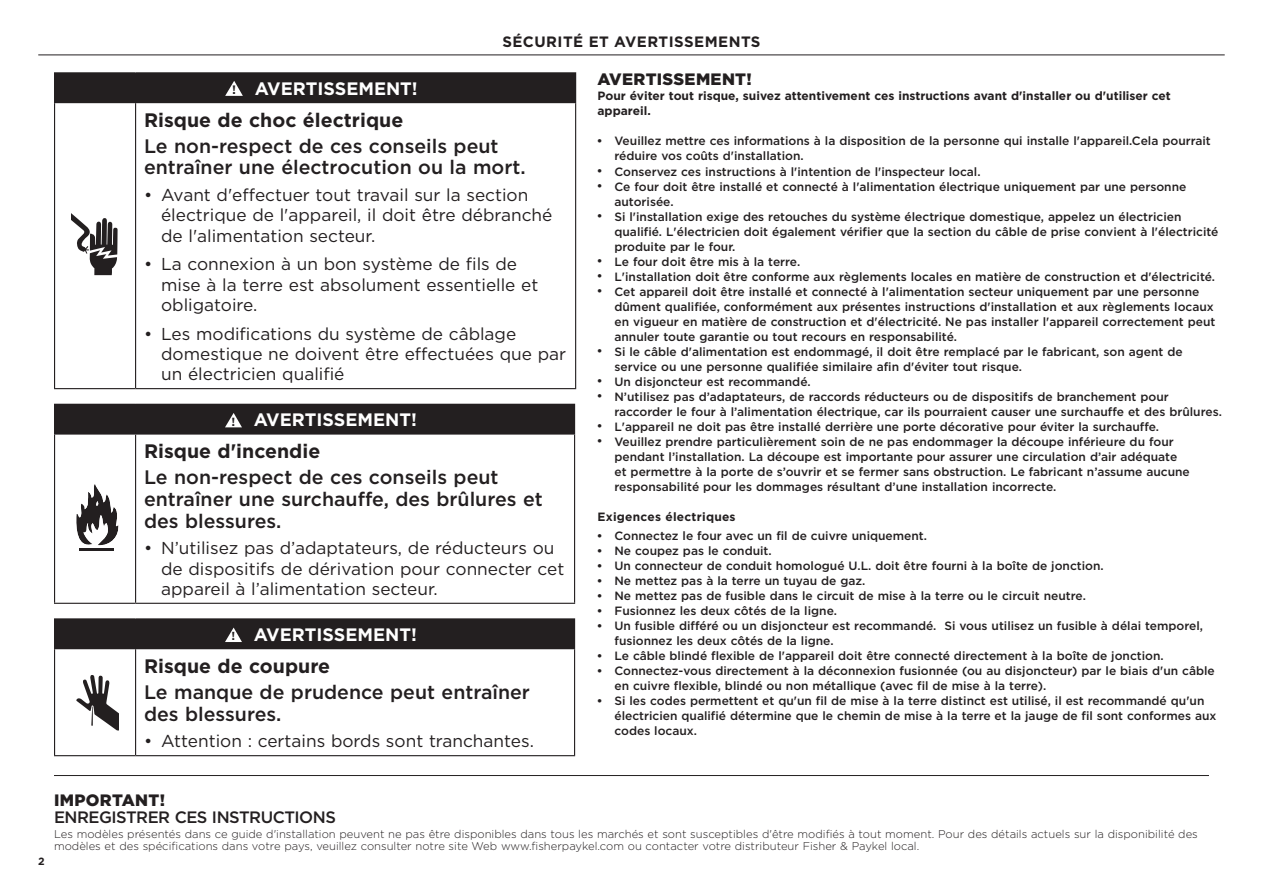
<style>
.page{position:relative;width:1263px;height:893px;background:#fff}
.page>*{position:absolute;margin:0;border:0;box-sizing:border-box;transform-origin:0 0}
.t1{font:500 19.5px/21.8px "Gotham";color:#231f20}
.t2{font:700 19.5px "Gotham";color:#231f20}
.t3{font:700 18px "Gotham";color:#fff}
.t4{font:17.25px/20.2px "Gotham";color:#231f20}
.t5{font:500 16.5px "Gotham";letter-spacing:-.03em;color:#231f20}
.t6{font:900 16.5px "Gotham";letter-spacing:.02em;color:#231f20}
.t7{font:700 15px "Gotham";letter-spacing:.03em;color:#231f20}
.t8{font:500 12px/15px "Gotham";color:#231f20}
.t9{font:700 12px/15px "Gotham";color:#231f20}
.t10{font:700 12px "Gotham";letter-spacing:.02em;color:#231f20}
.t11{font:300 11.25px/12px "Gotham";color:#231f20}
.t12{font:700 10.5px "Gotham";color:#231f20}
.s1{font-size:12.3px;color:#231f20}
.s2{font-size:11.85px;color:#231f20}
.s3{font-size:11.7px;color:#231f20}
</style>
<div class="page">
<hr style="left:38px;top:55px;width:1187px;height:1px;background:#231f20">
<div style="left:55px;top:73px;width:521px;height:30px;background:#231f20"></div>
<hr style="left:54px;top:72px;width:82px;height:1px;background:#231f20">
<svg style="left:54px;top:73px;width:1px;height:29px"></svg>
<hr style="left:136px;top:72px;width:440px;height:1px;background:#231f20">
<hr style="left:54px;top:102px;width:82px;height:1px;background:#231f20">
<hr style="left:54px;top:103px;width:1px;height:285px;background:#231f20">
<hr style="left:135px;top:103px;width:1px;height:285px;background:#231f20">
<hr style="left:575px;top:103px;width:1px;height:285px;background:#231f20">
<hr style="left:54px;top:388px;width:82px;height:1px;background:#231f20">
<hr style="left:136px;top:388px;width:440px;height:1px;background:#231f20">
<svg style="left:225px;top:81px;width:18px;height:15px"></svg>
<svg style="left:71px;top:213px;width:47px;height:62px"></svg>
<div style="left:55px;top:404px;width:520px;height:30px;background:#231f20"></div>
<hr style="left:54px;top:404px;width:82px;height:1px;background:#231f20">
<svg style="left:54px;top:405px;width:1px;height:28px"></svg>
<hr style="left:54px;top:433px;width:82px;height:2px;background:#231f20">
<hr style="left:54px;top:435px;width:1px;height:168px;background:#231f20">
<hr style="left:136px;top:433px;width:439px;height:2px;background:#231f20">
<hr style="left:135px;top:435px;width:1px;height:168px;background:#231f20">
<hr style="left:574px;top:435px;width:1px;height:168px;background:#231f20">
<hr style="left:54px;top:603px;width:82px;height:1px;background:#231f20">
<hr style="left:136px;top:603px;width:439px;height:1px;background:#231f20">
<svg style="left:225px;top:413px;width:17px;height:14px"></svg>
<svg style="left:76px;top:484px;width:43px;height:67px"></svg>
<hr style="left:79px;top:548px;width:34px;height:2px;background:#231f20">
<div style="left:55px;top:619px;width:520px;height:30px;background:#231f20"></div>
<hr style="left:54px;top:618px;width:82px;height:1px;background:#231f20">
<svg style="left:54px;top:619px;width:1px;height:29px"></svg>
<hr style="left:136px;top:618px;width:439px;height:1px;background:#231f20">
<hr style="left:54px;top:648px;width:82px;height:1px;background:#231f20">
<hr style="left:54px;top:649px;width:1px;height:106px;background:#231f20">
<hr style="left:135px;top:649px;width:1px;height:106px;background:#231f20">
<hr style="left:574px;top:649px;width:1px;height:106px;background:#231f20">
<hr style="left:54px;top:755px;width:82px;height:1px;background:#231f20">
<hr style="left:136px;top:755px;width:439px;height:1px;background:#231f20">
<svg style="left:225px;top:628px;width:17px;height:14px"></svg>
<svg style="left:76px;top:675px;width:42px;height:55px"></svg>
<hr style="left:54px;top:775px;width:1155px;height:1px;background:#231f20">
<p class="t7" style="left:502px;top:32px;width:260px">SÉCURITÉ ET AVERTISSEMENTS</p>
<h2 class="t3" style="left:232px;top:77px;width:187px"><span class="s1">!</span> AVERTISSEMENT!</h2>
<h1 class="t2" style="left:144px;top:107px;width:261px">Risque de choc électrique</h1>
<h1 class="t1" style="left:144px;top:135px;width:383px">Le non-respect de ces conseils peut entraîner une électrocution ou la mort.</h1>
<h3 class="t4" style="left:161px;top:185px;width:393px;text-indent:-17px">• Avant d'effectuer tout travail sur la section électrique de l'appareil, il doit être débranché de l'alimentation secteur.</h3>
<h3 class="t4" style="left:161px;top:254px;width:379px;text-indent:-17px">• La connexion à un bon système de fils de mise à la terre est absolument essentielle et obligatoire.</h3>
<h3 class="t4" style="left:161px;top:323px;width:407px;text-indent:-17px">• Les modifications du système de câblage domestique ne doivent être effectuées que par un électricien qualifié</h3>
<h2 class="t3" style="left:232px;top:408px;width:187px"><span class="s2">!</span> AVERTISSEMENT!</h2>
<h1 class="t2" style="left:144px;top:438px;width:178px">Risque d'incendie</h1>
<h1 class="t1" style="left:144px;top:466px;width:400px">Le non-respect de ces conseils peut entraîner une surchauffe, des brûlures et des blessures.</h1>
<h3 class="t4" style="left:161px;top:538px;width:405px;text-indent:-17px">• N’utilisez pas d’adaptateurs, de réducteurs ou de dispositifs de dérivation pour connecter cet appareil à l’alimentation secteur.</h3>
<h2 class="t3" style="left:232px;top:623px;width:187px"><span class="s3">!</span> AVERTISSEMENT!</h2>
<h1 class="t2" style="left:144px;top:653px;width:188px">Risque de coupure</h1>
<h1 class="t1" style="left:144px;top:681px;width:387px">Le manque de prudence peut entraîner des blessures.</h1>
<h3 class="t4" style="left:144px;top:731px;width:391px">• Attention : certains bords sont tranchantes.</h3>
<h3 class="t6" style="left:597px;top:68px;width:156px">AVERTISSEMENT!</h3>
<p class="t9" style="left:597px;top:89px;width:575px">Pour éviter tout risque, suivez attentivement ces instructions avant d'installer ou d'utiliser cet appareil.</p>
<p class="t8" style="left:614px;top:134px;width:609px">Veuillez mettre ces informations à la disposition de la personne qui installe l'appareil.Cela pourrait réduire vos coûts d'installation.<br>Conservez ces instructions à l'intention de l'inspecteur local.<br>Ce four doit être installé et connecté à l'alimentation électrique uniquement par une personne autorisée.<br>Si l'installation exige des retouches du système électrique domestique, appelez un électricien qualifié. L'électricien doit également vérifier que la section du câble de prise convient à l'électricité produite par le four.<br>Le four doit être mis à la terre.<br>L'installation doit être conforme aux règlements locales en matière de construction et d'électricité.<br>Cet appareil doit être installé et connecté à l'alimentation secteur uniquement par une personne dûment qualifiée, conformément aux présentes instructions d'installation et aux règlements locaux en vigueur en matière de construction et d'électricité. Ne pas installer l'appareil correctement peut annuler toute garantie ou tout recours en responsabilité.<br>Si le câble d'alimentation est endommagé, il doit être remplacé par le fabricant, son agent de service ou une personne qualifiée similaire afin d'éviter tout risque.<br>Un disjoncteur est recommandé.<br>N’utilisez pas d’adaptateurs, de raccords réducteurs ou de dispositifs de branchement pour raccorder le four à l’alimentation électrique, car ils pourraient causer une surchauffe et des brûlures.<br>L'appareil ne doit pas être installé derrière une porte décorative pour éviter la surchauffe.<br>Veuillez prendre particulièrement soin de ne pas endommager la découpe inférieure du four pendant l’installation. La découpe est importante pour assurer une circulation d’air adéquate<br>et permettre à la porte de s’ouvrir et se fermer sans obstruction. Le fabricant n’assume aucune responsabilité pour les dommages résultant d’une installation incorrecte.</p>
<p class="t10" style="left:597px;top:508px;width:140px">Exigences électriques</p>
<p class="t8" style="left:614px;top:528px;width:603px">Connectez le four avec un fil de cuivre uniquement.<br>Ne coupez pas le conduit.<br>Un connecteur de conduit homologué U.L. doit être fourni à la boîte de jonction.<br>Ne mettez pas à la terre un tuyau de gaz.<br>Ne mettez pas de fusible dans le circuit de mise à la terre ou le circuit neutre.<br>Fusionnez les deux côtés de la ligne.<br>Un fusible différé ou un disjoncteur est recommandé. Si vous utilisez un fusible à délai temporel, fusionnez les deux côtés de la ligne.<br>Le câble blindé flexible de l'appareil doit être connecté directement à la boîte de jonction.<br>Connectez-vous directement à la déconnexion fusionnée (ou au disjoncteur) par le biais d'un câble en cuivre flexible, blindé ou non métallique (avec fil de mise à la terre).<br>Si les codes permettent et qu'un fil de mise à la terre distinct est utilisé, il est recommandé qu'un électricien qualifié détermine que le chemin de mise à la terre et la jauge de fil sont conformes aux codes locaux.</p>
<p class="t12" style="left:38px;top:854px;width:8px">2</p>
<h3 class="t6" style="left:54px;top:789px;width:113px">IMPORTANT!</h3>
<h3 class="t5" style="left:54px;top:807px;width:283px">ENREGISTRER CES INSTRUCTIONS</h3>
<p class="t11" style="left:54px;top:827px;width:1145px">Les modèles présentés dans ce guide d'installation peuvent ne pas être disponibles dans tous les marchés et sont susceptibles d'être modifiés à tout moment. Pour des détails actuels sur la disponibilité des modèles et des spécifications dans votre pays, veuillez consulter notre site Web www.fisherpaykel.com ou contacter votre distributeur Fisher &amp; Paykel local.</p>
</div>
